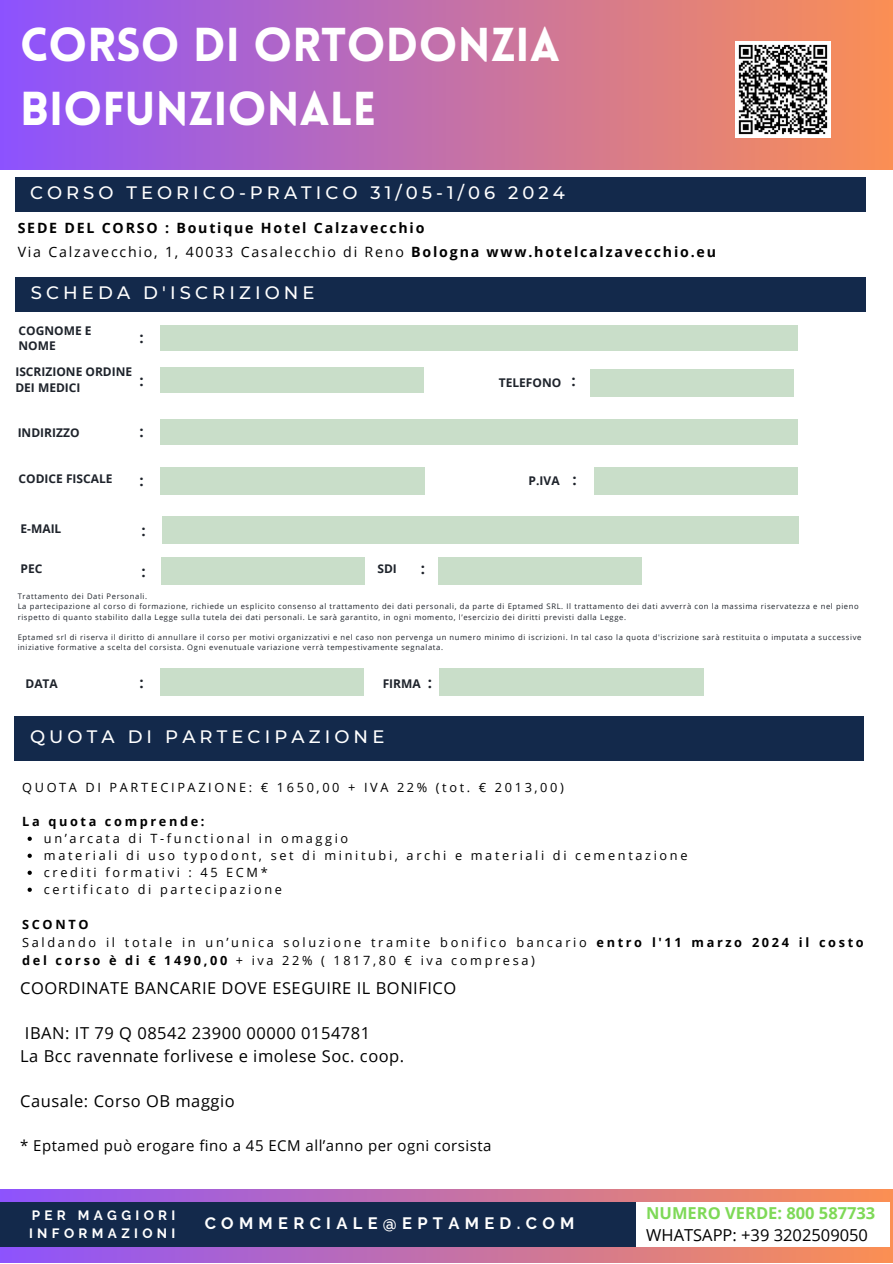
<style>
.page{position:relative;width:893px;height:1264px;background:#fff}
.page>*{position:absolute;margin:0;border:0;box-sizing:border-box;transform-origin:0 0}
.t1{font:900 46.5px "Lovelo";color:#fff}
.t2{font:500 18px "Montserrat";letter-spacing:.23em;color:#fff}
.t3{font:16.5px "Open Sans";letter-spacing:.035em;color:#000}
.t4{font:700 16.5px "Raleway";letter-spacing:.32em;color:#fff}
.t5{font:16.5px "Open Sans";color:#000}
.t6{font:700 16.5px "Open Sans";color:#7ed957}
.t7{font:15px "Open Sans";letter-spacing:.03em;color:#000}
.t8{font:700 15px "Open Sans";color:#1e232b}
.t9{font:14.1px "Open Sans";letter-spacing:.13em;color:#000}
.t10{font:700 14.1px "Open Sans";letter-spacing:.125em;color:#000}
.t11{font:700 13.5px/18px "Raleway";letter-spacing:.32em;color:#fff}
.t12{font:12.75px/18px "Open Sans";letter-spacing:.205em;color:#000}
.t13{font:700 12.75px "Open Sans";letter-spacing:.205em;color:#000}
.t14{font:700 12px/16px "Open Sans";color:#1e232b}
.t15{font:7.65px/10.2px "Open Sans";letter-spacing:.08em;color:#1e232b}
.s1{font-weight:700}
</style>
<div class="page">
<div style="left:0;top:0;width:892px;height:169px;background:linear-gradient(to right,#8c52fe,#fa8f55)"></div>
<div style="left:0;top:1189px;width:892px;height:73px;background:linear-gradient(to right,#8d53fd,#fb8f53)"></div>
<div style="left:0;top:1202px;width:657px;height:44px;background:#13294b"></div>
<div style="left:636px;top:1202px;width:254px;height:44px;background:#fff"></div>
<img style="left:735px;top:41px;width:95px;height:96px">
<svg style="left:28px;top:836px;width:4px;height:4px"></svg>
<svg style="left:28px;top:853px;width:4px;height:4px"></svg>
<svg style="left:28px;top:870px;width:4px;height:4px"></svg>
<svg style="left:28px;top:887px;width:4px;height:4px"></svg>
<div style="left:16px;top:178px;width:850px;height:34px;background:#13294b"></div>
<div style="left:15px;top:716px;width:849px;height:44px;background:#13294b"></div>
<div style="left:160px;top:325px;width:637px;height:25px;background:#c9dec9"></div>
<div style="left:160px;top:367px;width:263px;height:26px;background:#c9dec9"></div>
<div style="left:160px;top:419px;width:637px;height:25px;background:#c9dec9"></div>
<div style="left:160px;top:467px;width:264px;height:27px;background:#c9dec9"></div>
<div style="left:162px;top:516px;width:636px;height:28px;background:#c9dec9"></div>
<div style="left:594px;top:467px;width:203px;height:27px;background:#c9dec9"></div>
<div style="left:161px;top:557px;width:203px;height:27px;background:#c9dec9"></div>
<div style="left:590px;top:369px;width:203px;height:27px;background:#c9dec9"></div>
<div style="left:438px;top:557px;width:203px;height:27px;background:#c9dec9"></div>
<div style="left:160px;top:668px;width:203px;height:27px;background:#c9dec9"></div>
<div style="left:439px;top:668px;width:265px;height:27px;background:#c9dec9"></div>
<div style="left:15px;top:277px;width:850px;height:34px;background:#13294b"></div>
<p class="t1" style="left:20px;top:26px;width:541px">CORSO DI ORTODONZIA</p>
<p class="t1" style="left:20px;top:90px;width:357px">BIOFUNZIONALE</p>
<p class="t2" style="left:30px;top:182px;width:536px">CORSO TEORICO-PRATICO 31/05-1/06 2024</p>
<p class="t10" style="left:18px;top:218px;width:408px">SEDE DEL CORSO : Boutique Hotel Calzavecchio</p>
<p class="t9" style="left:18px;top:242px;width:700px">Via Calzavecchio, 1, 40033 Casalecchio di Reno <span class="s1">Bologna www.hotelcalzavecchio.eu</span></p>
<p class="t2" style="left:31px;top:281px;width:285px">SCHEDA D'ISCRIZIONE</p>
<p class="t14" style="left:19px;top:322px;width:74px">COGNOME E<br>NOME</p>
<p class="t14" style="left:15px;top:363px;width:118px">ISCRIZIONE ORDINE</p>
<p class="t14" style="left:15px;top:379px;width:67px">DEI MEDICI</p>
<p class="t14" style="left:18px;top:424px;width:63px">INDIRIZZO</p>
<p class="t8" style="left:140px;top:327px;width:6px">:</p>
<p class="t8" style="left:140px;top:369px;width:6px">:</p>
<p class="t8" style="left:140px;top:421px;width:6px">:</p>
<p class="t14" style="left:19px;top:470px;width:95px">CODICE FISCALE</p>
<p class="t14" style="left:21px;top:520px;width:42px">E-MAIL</p>
<p class="t14" style="left:21px;top:560px;width:23px">PEC</p>
<p class="t8" style="left:140px;top:470px;width:6px">:</p>
<p class="t8" style="left:142px;top:520px;width:6px">:</p>
<p class="t8" style="left:142px;top:560px;width:6px">:</p>
<p class="t14" style="left:377px;top:560px;width:21px">SDI</p>
<p class="t8" style="left:421px;top:557px;width:6px">:</p>
<p class="t14" style="left:498px;top:374px;width:64px">TELEFONO</p>
<p class="t8" style="left:571px;top:369px;width:6px">:</p>
<p class="t14" style="left:528px;top:472px;width:32px">P.IVA</p>
<p class="t8" style="left:572px;top:468px;width:6px">:</p>
<p class="t15" style="left:18px;top:591px;width:131px">Trattamento dei Dati Personali.</p>
<p class="t15" style="left:18px;top:601px;width:842px">La partecipazione al corso di formazione, richiede un esplicito consenso al trattamento dei dati personali, da parte di Eptamed SRL. Il trattamento dei dati avverrà con la massima riservatezza e nel pieno rispetto di quanto stabilito dalla Legge sulla tutela dei dati personali. Le sarà garantito, in ogni momento, l’esercizio dei diritti previsti dalla Legge.</p>
<p class="t15" style="left:18px;top:632px;width:845px">Eptamed srl di riserva il diritto di annullare il corso per motivi organizzativi e nel caso non pervenga un numero minimo di iscrizioni. In tal caso la quota d'iscrizione sarà restituita o imputata a successive iniziative formative a scelta del corsista. Ogni evenutuale variazione verrà tempestivamente segnalata.</p>
<p class="t14" style="left:25px;top:675px;width:34px">DATA</p>
<p class="t8" style="left:140px;top:671px;width:6px">:</p>
<p class="t14" style="left:382px;top:675px;width:40px">FIRMA</p>
<p class="t8" style="left:428px;top:671px;width:6px">:</p>
<p class="t2" style="left:30px;top:725px;width:356px">QUOTA DI PARTECIPAZIONE</p>
<p class="t12" style="left:22px;top:778px;width:543px">QUOTA DI PARTECIPAZIONE: € 1650,00 + IVA 22% (tot. € 2013,00)</p>
<p class="t13" style="left:22px;top:812px;width:184px">La quota comprende:</p>
<p class="t12" style="left:44px;top:829px;width:306px">un’arcata di T-functional in omaggio</p>
<p class="t12" style="left:44px;top:846px;width:645px">materiali di uso typodont, set di minitubi, archi e materiali di cementazione</p>
<p class="t12" style="left:44px;top:863px;width:225px">crediti formativi : 45 ECM*</p>
<p class="t12" style="left:44px;top:880px;width:239px">certificato di partecipazione</p>
<p class="t13" style="left:22px;top:915px;width:68px">SCONTO</p>
<p class="t12" style="left:22px;top:933px;width:843px">Saldando il totale in un’unica soluzione tramite bonifico bancario <span class="s1">entro l'11 marzo 2024 il costo del corso è di € 1490,00</span> + iva 22% ( 1817,80 € iva compresa)</p>
<p class="t3" style="left:20px;top:976px;width:437px">COORDINATE BANCARIE DOVE ESEGUIRE IL BONIFICO</p>
<p class="t3" style="left:25px;top:1021px;width:347px">IBAN: IT 79 Q 08542 23900 00000 0154781</p>
<p class="t3" style="left:20px;top:1044px;width:385px">La Bcc ravennate forlivese e imolese Soc. coop.</p>
<p class="t3" style="left:20px;top:1089px;width:216px">Causale: Corso OB maggio</p>
<p class="t7" style="left:20px;top:1134px;width:473px">* Eptamed può erogare fino a 45 ECM all’anno per ogni corsista</p>
<p class="t11" style="left:29px;top:1206px;width:148px">PER MAGGIORI<br>INFORMAZIONI</p>
<p class="t4" style="left:205px;top:1213px;width:371px">COMMERCIALE@EPTAMED.COM</p>
<p class="t6" style="left:646px;top:1201px;width:230px">NUMERO VERDE: 800 587733</p>
<p class="t5" style="left:646px;top:1223px;width:223px">WHATSAPP: +39 3202509050</p>
</div>
